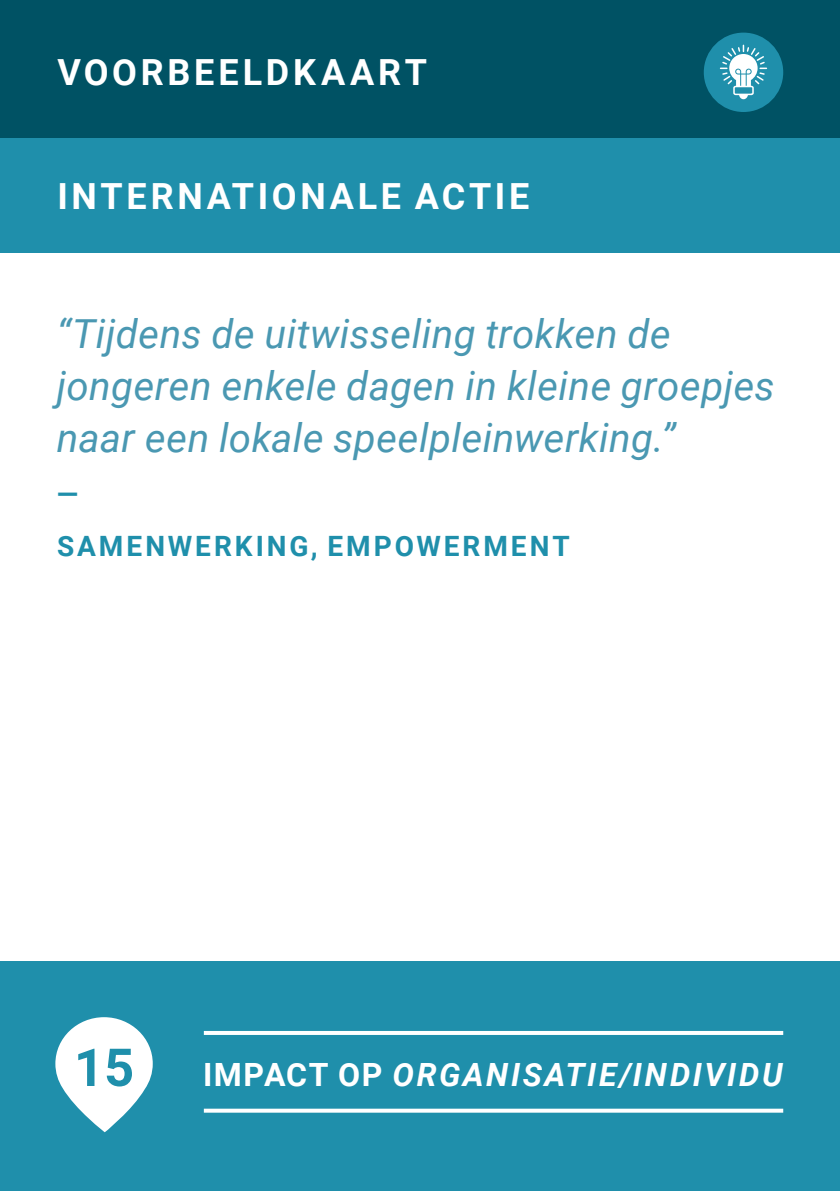
<style>
.page{position:relative;width:840px;height:1191px;background:#fff}
.page>*{position:absolute;margin:0;border:0;box-sizing:border-box;transform-origin:0 0}
.t1{font:700 52.4px "Roboto";color:#1f8fab}
.t2{font:italic 40px/52px "Roboto";letter-spacing:.01em;color:#4a98b2}
.t3{font:700 36px "Roboto";letter-spacing:.105em;color:#fff}
.t4{font:italic 700 32px "Roboto";letter-spacing:.075em;color:#fff}
.t5{font:700 28px/52px "Roboto";letter-spacing:.1em;color:#1f8fab}
.s1{font-style:normal}
</style>
<div class="page">
<div style="left:0;top:0;width:839px;height:140px;background:#005264"></div>
<div style="left:703px;top:33px;width:79px;height:79px;background:#1f8fab;border-radius:50%"></div>
<svg style="left:738px;top:95px;width:9px;height:4px"></svg>
<svg style="left:719px;top:44px;width:48px;height:43px"></svg>
<div style="left:732px;top:86px;width:21px;height:9px;border:2px solid #fff;border-radius:2px"></div>
<div style="left:0;top:962px;width:839px;height:229px;background:#1f8fab"></div>
<div style="left:0;top:138px;width:839px;height:115px;background:#1f8fab"></div>
<svg style="left:55px;top:1017px;width:98px;height:115px"></svg>
<hr style="left:204px;top:1031px;width:578px;height:4px;background:#fff">
<svg style="left:204px;top:1108px;width:578px;height:4px;background:#d8ebf0"></svg>
<p class="t3" style="left:57px;top:47px;width:371px">VOORBEELDKAART</p>
<p class="t3" style="left:57px;top:171px;width:473px">INTERNATIONALE ACTIE</p>
<p class="t2" style="left:57px;top:306px;width:719px">“Tijdens de uitwisseling trokken de jongeren enkele dagen in kleine groepjes naar een lokale speelpleinwerking.”</p>
<p class="t5" style="left:57px;top:467px;width:514px">—<br>SAMENWERKING, EMPOWERMENT</p>
<h1 class="t1" style="left:74px;top:1030px;width:62px">15</h1>
<p class="t4" style="left:203px;top:1052px;width:581px"><span class="s1">IMPACT OP</span> ORGANISATIE/INDIVIDU</p>
</div>
